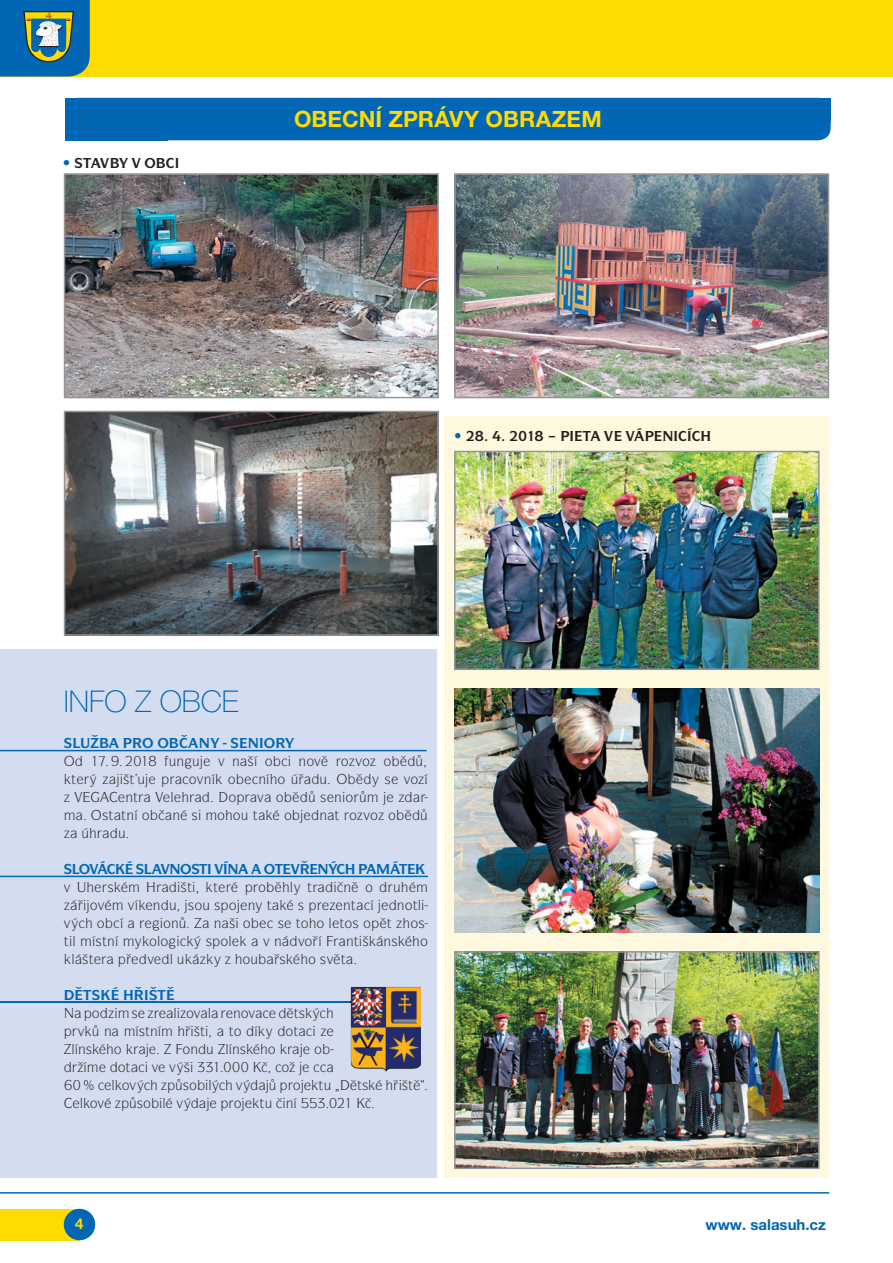
<style>
.page{position:relative;width:893px;height:1263px;background:#fff}
.page>*{position:absolute;margin:0;border:0;box-sizing:border-box;transform-origin:0 0}
.t1{font:100 30px "Helvetica Neue LT Pro";color:#0166b3}
.t2{font:700 22.5px "Helvetica Neue LT Pro";letter-spacing:.005em;color:#ffdc01}
.t3{font:15px "Symbol Itc TOT";color:#231f20}
.t4{font:700 15px "Helvetica Neue LT Pro";color:#0166b3}
.t5{font:700 15px "Helvetica Neue LT Pro";color:#ffdc01}
.s1{color:#231f20}
</style>
<div class="page">
<div style="left:0;top:1209px;width:80px;height:31px;background:#ffdc01"></div>
<div style="left:64px;top:1209px;width:31px;height:31px;background:#0166b3;border-radius:50%"></div>
<hr style="left:0;top:1192px;width:829px;height:1px;background:#0166b3">
<div style="left:444px;top:417px;width:385px;height:761px;background:#fef9de"></div>
<div style="left:0;top:649px;width:437px;height:529px;background:#d4ddef"></div>
<div style="left:0;top:0;width:893px;height:77px;background:#ffdc01"></div>
<svg style="left:0;top:0;width:90px;height:77px;background:#317a9a"></svg>
<div style="left:65px;top:98px;width:766px;height:42px;background:#0166b3;border-radius:13px"></div>
<div style="left:65px;top:98px;width:766px;height:23px;background:#0166b3"></div>
<div style="left:65px;top:98px;width:102px;height:42px;background:#0166b3"></div>
<hr style="left:0;top:750px;width:426px;height:1px;background:#0166b3">
<hr style="left:0;top:1001px;width:413px;height:2px;background:#0166b3">
<hr style="left:0;top:876px;width:428px;height:1px;background:#0166b3">
<img style="left:351px;top:987px;width:70px;height:21px">
<img style="left:351px;top:1001px;width:62px;height:2px">
<img style="left:456px;top:953px;width:362px;height:214px">
<div style="left:454px;top:951px;width:366px;height:218px;border:1px solid #939598"></div>
<img style="left:456px;top:453px;width:362px;height:215px">
<div style="left:454px;top:451px;width:366px;height:219px;border:1px solid #939598"></div>
<img style="left:454px;top:688px;width:366px;height:245px">
<img style="left:67px;top:414px;width:369px;height:219px">
<div style="left:64px;top:411px;width:375px;height:225px;border:2px solid #939598"></div>
<img style="left:67px;top:176px;width:369px;height:219px">
<div style="left:64px;top:173px;width:375px;height:225px;border:2px solid #939598"></div>
<img style="left:457px;top:176px;width:369px;height:219px">
<div style="left:454px;top:173px;width:375px;height:225px;border:2px solid #939598"></div>
<img style="left:350px;top:1008px;width:71px;height:64px">
<p class="t4" style="left:63px;top:153px;width:9px">•</p>
<h2 class="t2" style="left:294px;top:105px;width:309px">OBECNÍ ZPRÁVY OBRAZEM</h2>
<h1 class="t1" style="left:64px;top:684px;width:176px">INFO Z OBCE</h1>
<p class="t4" style="left:454px;top:426px;width:49px">• <span class="s1">✔</span></p>
<p class="t3" style="left:169px;top:752px;width:73px">◆■ ◆ ❖ ■</p>
<p class="t3" style="left:265px;top:752px;width:58px">□ ■□❖</p>
<p class="t3" style="left:341px;top:752px;width:52px">□ ❖□ □</p>
<p class="t3" style="left:189px;top:770px;width:48px">□❖■ □</p>
<p class="t3" style="left:385px;top:770px;width:35px">▲ ❖□</p>
<p class="t3" style="left:170px;top:788px;width:5px">●</p>
<p class="t3" style="left:228px;top:788px;width:57px">□ ❖ □</p>
<p class="t3" style="left:320px;top:788px;width:35px">▲■□</p>
<p class="t3" style="left:102px;top:806px;width:49px">▲▼ ▼■ □</p>
<p class="t3" style="left:217px;top:806px;width:42px">□ □◆ ▼</p>
<p class="t3" style="left:284px;top:806px;width:114px">□ ■▼ □❖□ □</p>
<p class="t3" style="left:258px;top:878px;width:55px">□ ● ▼</p>
<p class="t3" style="left:128px;top:896px;width:145px">❖ ■◆ ▲□◆ ▲□ ■ ▼</p>
<p class="t3" style="left:397px;top:896px;width:26px">■□▼●</p>
<p class="t3" style="left:278px;top:914px;width:149px">▲ ▼□ □ ● ▼□▲ □ ▼ □▲</p>
<p class="t3" style="left:96px;top:932px;width:21px">▲▼■</p>
<p class="t3" style="left:149px;top:932px;width:21px">□●□</p>
<p class="t3" style="left:206px;top:932px;width:28px">▲ □●</p>
<p class="t3" style="left:263px;top:932px;width:51px">❖ ■ ❖□</p>
<p class="t3" style="left:147px;top:950px;width:39px">❖ ● ◆</p>
<p class="t3" style="left:280px;top:950px;width:68px">▲ □ ▲❖▼</p>
<p class="t3" style="left:174px;top:1004px;width:39px">●□❖●</p>
<p class="t3" style="left:233px;top:1004px;width:23px">■□❖</p>
<p class="t3" style="left:139px;top:1022px;width:21px">▲▼■</p>
<p class="t3" style="left:200px;top:1022px;width:43px">▼ ▼□</p>
<p class="t3" style="left:72px;top:1040px;width:22px">●■▲</p>
<p class="t3" style="left:183px;top:1040px;width:65px">□■ ◆ ●■▲</p>
<p class="t3" style="left:112px;top:1076px;width:26px">● □❖</p>
<p class="t3" style="left:183px;top:1076px;width:30px">▲□ ●</p>
<p class="t3" style="left:293px;top:1076px;width:40px">□ ▼◆</p>
<p class="t3" style="left:80px;top:1094px;width:26px">● □❖</p>
<p class="t3" style="left:137px;top:1094px;width:48px">▲□ ● ❖</p>
<p class="t3" style="left:234px;top:1094px;width:61px">□ ▼◆ ■</p>
<p class="t5" style="left:75px;top:1215px;width:10px">4</p>
<p class="t4" style="left:705px;top:1215px;width:122px">www. salasuh.cz</p>
</div>
